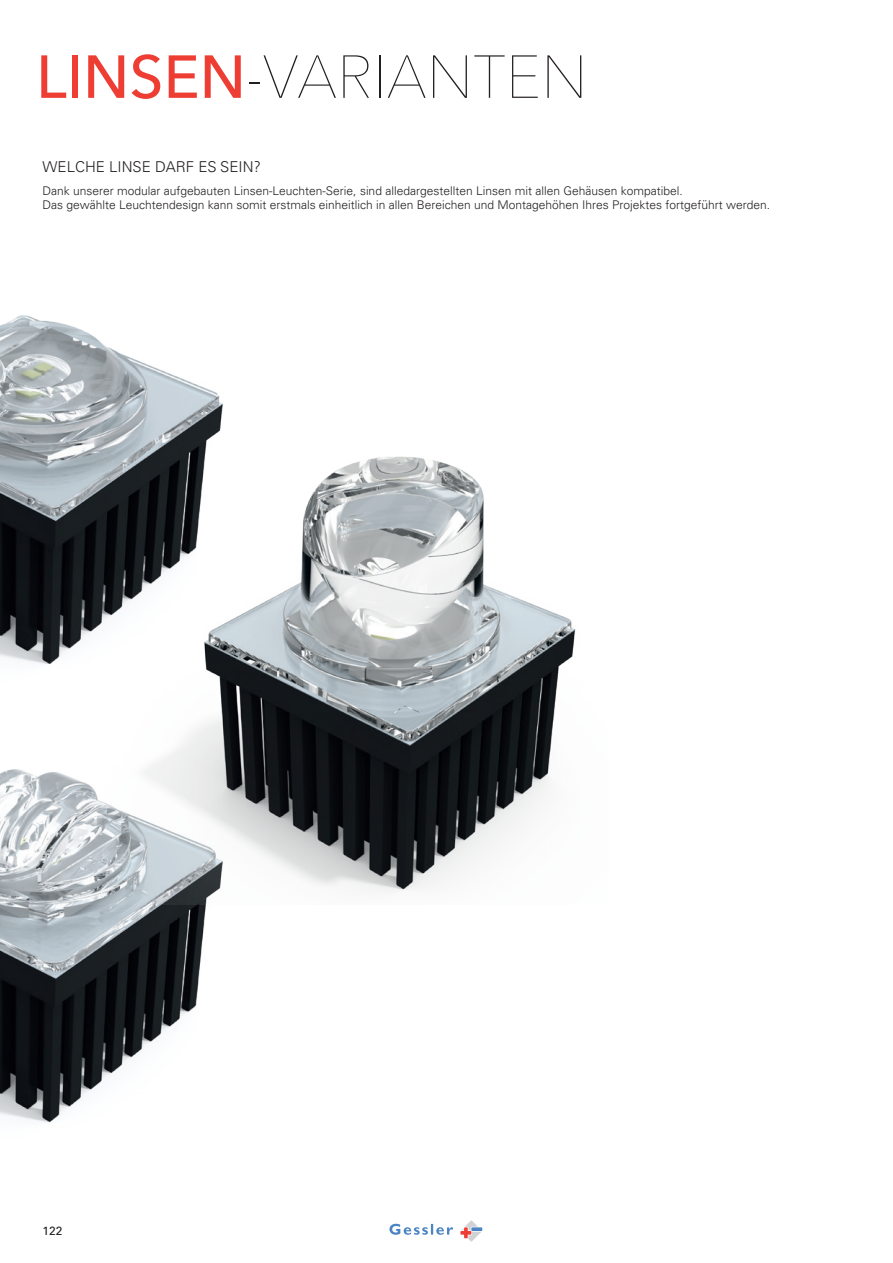
<style>
.page{position:relative;width:893px;height:1263px;background:#fff}
.page>*{position:absolute;margin:0;border:0;box-sizing:border-box;transform-origin:0 0}
.t1{font:200 60px "Avenir Next";color:#231f20}
.t2{font:300 15px "Univers LT Pro 45";color:#231f20}
.t3{font:300 12px/14.4px "Univers LT Pro 45";color:#231f20}
.t4{font:12px "Univers LT Pro 55 Roman";color:#231f20}
.s1{font-weight:500;color:#ee3e34}
</style>
<div class="page">
<svg style="left:460px;top:1220px;width:22px;height:21px"></svg>
<svg style="left:389px;top:1224px;width:64px;height:11px"></svg>
<img style="left:0;top:315px;width:223px;height:808px">
<img style="left:16px;top:443px;width:560px;height:462px">
<h1 class="t1" style="left:36px;top:26px;width:553px"><span class="s1">LINSEN</span>-VARIANTEN</h1>
<p class="t2" style="left:43px;top:157px;width:220px">WELCHE LINSE DARF ES SEIN?</p>
<p class="t3" style="left:43px;top:183px;width:729px">Dank unserer modular aufgebauten Linsen-Leuchten-Serie, sind alledargestellten Linsen mit allen Gehäusen kompatibel.<br>Das gewählte Leuchtendesign kann somit erstmals einheitlich in allen Bereichen und Montagehöhen Ihres Projektes fortgeführt werden.</p>
<p class="t4" style="left:43px;top:1222px;width:21px">122</p>
</div>
